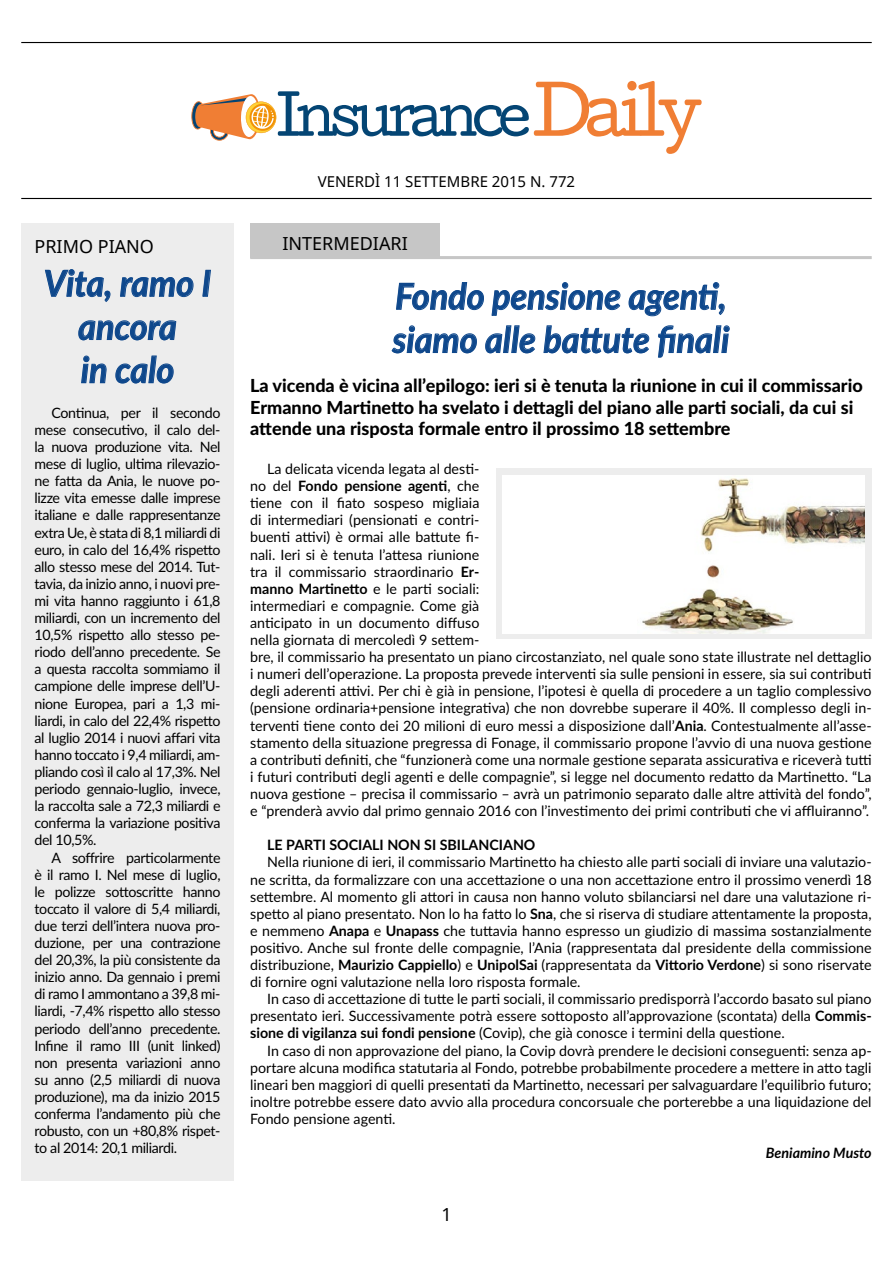
<style>
.page{position:relative;width:893px;height:1263px;background:#fff}
.page>*{position:absolute;margin:0;border:0;box-sizing:border-box;transform-origin:0 0}
.t1{font:italic 700 36px/43.2px "Lato";color:#0f488c;scale:.95 1}
.t2{font:800 18px/21.6px "Lato";color:#000}
.t3{font:18px "Noto Sans";color:#000}
.t4{font:15px "Noto Sans";color:#000}
.t5{font:14.25px/17.1px "Lato";color:#000;text-align:justify}
.t6{font:700 14.25px "Lato";color:#000}
.t7{font:italic 700 14.25px "Lato";color:#000}
.s1{font-weight:700}
</style>
<div class="page">
<hr style="left:21px;top:42px;width:851px;height:1px;background:#000">
<hr style="left:21px;top:198px;width:851px;height:1px;background:#000">
<svg style="left:191px;top:81px;width:511px;height:73px"></svg>
<div style="left:21px;top:223px;width:213px;height:958px;background:#ededed"></div>
<svg style="left:396px;top:282px;width:88px;height:28px"></svg>
<svg style="left:491px;top:282px;width:130px;height:34px"></svg>
<svg style="left:628px;top:282px;width:97px;height:35px"></svg>
<svg style="left:391px;top:325px;width:86px;height:29px"></svg>
<svg style="left:485px;top:325px;width:51px;height:29px"></svg>
<svg style="left:543px;top:325px;width:107px;height:29px"></svg>
<svg style="left:658px;top:325px;width:72px;height:33px"></svg>
<div style="left:250px;top:223px;width:190px;height:35px;background:#c6c6c6"></div>
<hr style="left:250px;top:256px;width:622px;height:3px;background:#c6c6c6">
<div style="left:496px;top:469px;width:376px;height:170px;background:#ededed"></div>
<div style="left:503px;top:475px;width:362px;height:159px;background:#fff"></div>
<img style="left:642px;top:478px;width:223px;height:156px">
<svg style="left:45px;top:269px;width:66px;height:33px"></svg>
<svg style="left:120px;top:277px;width:74px;height:20px"></svg>
<svg style="left:202px;top:269px;width:9px;height:28px"></svg>
<svg style="left:78px;top:320px;width:99px;height:21px"></svg>
<svg style="left:81px;top:355px;width:25px;height:29px"></svg>
<svg style="left:115px;top:355px;width:59px;height:29px"></svg>
<p class="t4" style="left:318px;top:171px;width:259px">VENERDÌ 11 SETTEMBRE 2015 N. 772</p>
<p class="t3" style="left:35px;top:234px;width:121px">PRIMO PIANO</p>
<p class="t3" style="left:282px;top:231px;width:127px">INTERMEDIARI</p>
<h1 class="t1" style="left:44px;top:260px;width:178px;text-align:center">Vita, ramo I ancora<br>in calo</h1>
<p class="t5" style="left:35px;top:403px;width:188px;text-indent:17px">Continua, per il secondo mese consecutivo, il calo del&shy;la nuova produzione vita. Nel mese di luglio, ultima rilevazio&shy;ne fatta da Ania, le nuove po&shy;lizze vita emesse dalle imprese italiane e dalle rappresentanze extra Ue, è stata di 8,1 miliardi di euro, in calo del 16,4% rispetto allo stesso mese del 2014. Tut&shy;tavia, da inizio anno, i nuovi pre&shy;mi vita hanno raggiunto i 61,8 miliardi, con un incremento del 10,5% rispetto allo stesso pe&shy;riodo dell’anno precedente. Se a questa raccolta sommiamo il campione delle imprese dell’U&shy;nione Europea, pari a 1,3 mi&shy;liardi, in calo del 22,4% rispetto al luglio 2014 i nuovi affari vita hanno toccato i 9,4 miliardi, am&shy;pliando così il calo al 17,3%. Nel periodo gennaio-luglio, invece, la raccolta sale a 72,3 miliardi e conferma la variazione positiva del 10,5%.</p>
<p class="t5" style="left:35px;top:848px;width:188px;text-indent:17px">A soffrire particolarmente è il ramo I. Nel mese di luglio, le polizze sottoscritte hanno toccato il valore di 5,4 miliardi, due terzi dell’intera nuova pro&shy;duzione, per una contrazione del 20,3%, la più consistente da inizio anno. Da gennaio i premi di ramo I ammontano a 39,8 mi&shy;liardi, -7,4% rispetto allo stesso periodo dell’anno precedente.<br>Infine il ramo III (unit linked) non presenta variazioni anno su anno (2,5 miliardi di nuova produzione), ma da inizio 2015 conferma l’andamento più che robusto, con un +80,8% rispet&shy;to al 2014: 20,1 miliardi.</p>
<h1 class="t1" style="left:392px;top:273px;width:356px">Fondo pensione agenti, siamo alle battute finali</h1>
<p class="t2" style="left:250px;top:374px;width:614px">La vicenda è vicina all’epilogo: ieri si è tenuta la riunione in cui il commissario<br>Ermanno Martinetto ha svelato i dettagli del piano alle parti sociali, da cui si attende una risposta formale entro il prossimo 18 settembre</p>
<p class="t5" style="left:250px;top:460px;width:623px;text-align:left;text-indent:17px">La delicata vicenda legata al desti-<br>no del <span class="s1">Fondo pensione agenti</span>, che<br>tiene con il fiato sospeso migliaia<br>di intermediari (pensionati e contri-<br>buenti attivi) è ormai alle battute fi-<br>nali. Ieri si è tenuta l’attesa riunione<br>tra il commissario straordinario <span class="s1">Er-<br>manno Martinetto</span> e le parti sociali:<br>intermediari e compagnie. Come già<br>anticipato in un documento diffuso<br>nella giornata di mercoledì 9 settem-<br>bre, il commissario ha presentato un piano circostanziato, nel quale sono state illustrate nel dettaglio i numeri dell’operazione. La proposta prevede interventi sia sulle pensioni in essere, sia sui contributi degli aderenti attivi. Per chi è già in pensione, l’ipotesi è quella di procedere a un taglio complessivo (pensione ordinaria+pensione integrativa) che non dovrebbe superare il 40%. Il complesso degli in&shy;terventi tiene conto dei 20 milioni di euro messi a disposizione dall’<span class="s1">Ania</span>. Contestualmente all’asse&shy;stamento della situazione pregressa di Fonage, il commissario propone l’avvio di una nuova gestione a contributi definiti, che “funzionerà come una normale gestione separata assicurativa e riceverà tutti i futuri contributi degli agenti e delle compagnie”, si legge nel documento redatto da Martinetto. “La nuova gestione – precisa il commissario – avrà un patrimonio separato dalle altre attività del fondo”, e “prenderà avvio dal primo gennaio 2016 con l’investimento dei primi contributi che vi affluiranno”.</p>
<p class="t6" style="left:267px;top:835px;width:270px">LE PARTI SOCIALI NON SI SBILANCIANO</p>
<p class="t5" style="left:250px;top:853px;width:623px;text-indent:17px">Nella riunione di ieri, il commissario Martinetto ha chiesto alle parti sociali di inviare una valutazio&shy;ne scritta, da formalizzare con una accettazione o una non accettazione entro il prossimo venerdì 18 settembre. Al momento gli attori in causa non hanno voluto sbilanciarsi nel dare una valutazione ri&shy;spetto al piano presentato. Non lo ha fatto lo <span class="s1">Sna</span>, che si riserva di studiare attentamente la proposta, e nemmeno <span class="s1">Anapa</span> e <span class="s1">Unapass</span> che tuttavia hanno espresso un giudizio di massima sostanzialmente positivo. Anche sul fronte delle compagnie, l’Ania (rappresentata dal presidente della commissione distribuzione, <span class="s1">Maurizio Cappiello</span>) e <span class="s1">UnipolSai</span> (rappresentata da <span class="s1">Vittorio Verdone</span>) si sono riservate di fornire ogni valutazione nella loro risposta formale.</p>
<p class="t5" style="left:250px;top:990px;width:623px;text-indent:17px">In caso di accettazione di tutte le parti sociali, il commissario predisporrà l’accordo basato sul piano presentato ieri. Successivamente potrà essere sottoposto all’approvazione (scontata) della <span class="s1">Commis&shy;sione di vigilanza sui fondi pensione</span> (Covip), che già conosce i termini della questione.</p>
<p class="t5" style="left:250px;top:1041px;width:623px;text-indent:17px">In caso di non approvazione del piano, la Covip dovrà prendere le decisioni conseguenti: senza ap&shy;portare alcuna modifica statutaria al Fondo, potrebbe probabilmente procedere a mettere in atto tagli lineari ben maggiori di quelli presentati da Martinetto, necessari per salvaguardare l’equilibrio futuro; inoltre potrebbe essere dato avvio alla procedura concorsuale che porterebbe a una liquidazione del Fondo pensione agenti.</p>
<p class="t7" style="left:766px;top:1142px;width:107px">Beniamino Musto</p>
<p class="t3" style="left:441px;top:1202px;width:12px">1</p>
</div>
